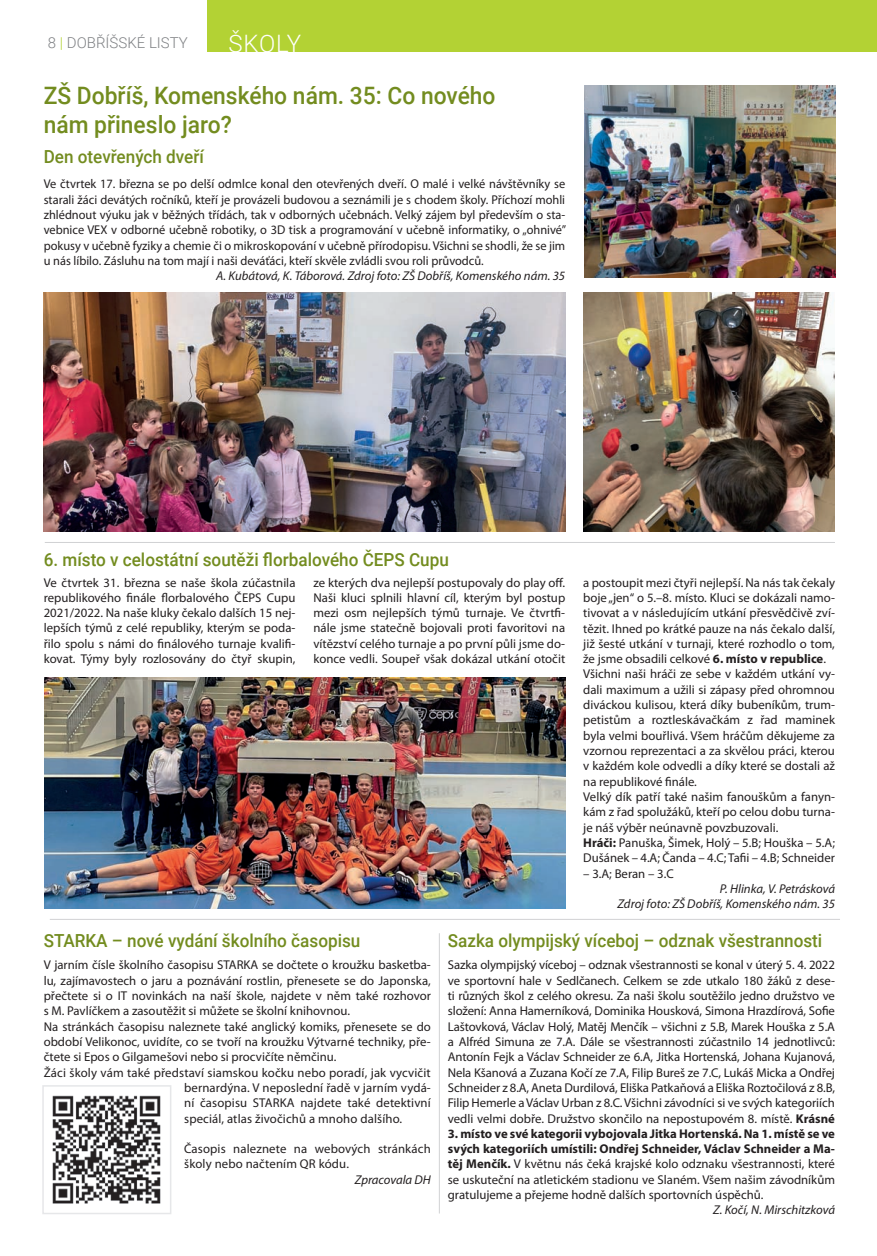
<style>
.page{position:relative;width:877px;height:1256px;background:#fff}
.page>*{position:absolute;margin:0;border:0;box-sizing:border-box;transform-origin:0 0}
.t1{font:500 24px/28.8px "Roboto";color:#738c1f;scale:.95 1}
.t2{font:300 24px "Roboto";letter-spacing:.025em;color:#fff}
.t3{font:500 18px "Roboto";color:#738c1f;scale:.95 1}
.t4{font:300 15px "Roboto";color:#808285}
.t5{font:12.75px/15.3px "Myriad Pro";color:#231f20;text-align:justify}
.t6{font:italic 12.75px/15.3px "Myriad Pro";color:#231f20;text-align:right}
.s1{color:#b3d234}
.s2{font-weight:700}
</style>
<div class="page">
<div style="left:207px;top:0;width:670px;height:52px;background:#b3d234"></div>
<hr style="left:45px;top:542px;width:790px;height:1px;background:#d1d2d4">
<hr style="left:50px;top:919px;width:790px;height:1px;background:#d1d2d4">
<hr style="left:439px;top:933px;width:1px;height:280px;background:#d1d2d4">
<img style="left:45px;top:677px;width:520px;height:231px">
<img style="left:584px;top:86px;width:251px;height:191px">
<img style="left:583px;top:292px;width:252px;height:240px">
<img style="left:44px;top:292px;width:521px;height:240px">
<img style="left:52px;top:1095px;width:109px;height:109px">
<div style="left:42px;top:1085px;width:129px;height:129px;border:2px solid #e6e7e9"></div>
<p class="t4" style="left:48px;top:32px;width:141px">8 <span class="s1">|</span> DOBŘÍŠSKÉ LISTY</p>
<h1 class="t2" style="left:228px;top:27px;width:74px">ŠKOLY</h1>
<h1 class="t1" style="left:44px;top:80px;width:477px">ZŠ Dobříš, Komenského nám. 35: Co nového nám přineslo jaro?</h1>
<h2 class="t3" style="left:44px;top:144px;width:170px">Den otevřených dveří</h2>
<p class="t5" style="left:44px;top:176px;width:524px">Ve čtvrtek 17. března se po delší odmlce konal den otevřených dveří. O malé i velké návštěvníky se starali žáci devátých ročníků, kteří je provázeli budovou a seznámili je s chodem školy. Příchozí mohli zhlédnout výuku jak v běžných třídách, tak v odborných učebnách. Velký zájem byl především o sta&shy;vebnice VEX v odborné učebně robotiky, o 3D tisk a programování v učebně informatiky, o „ohnivé” pokusy v učebně fyziky a chemie či o mikroskopování v učebně přírodopisu. Všichni se shodli, že se jim u nás líbilo. Zásluhu na tom mají i naši deváťáci, kteří skvěle zvládli svou roli průvodců.</p>
<p class="t6" style="left:216px;top:268px;width:350px">A. Kubátová, K. Táborová. Zdroj foto: ZŠ Dobříš, Komenského nám. 35</p>
<h2 class="t3" style="left:44px;top:547px;width:428px">6. místo v celostátní soutěži florbalového ČEPS Cupu</h2>
<p class="t5" style="left:44px;top:574px;width:253px">Ve čtvrtek 31. března se naše škola zúčastnila republikového finále florbalového ČEPS Cupu 2021/2022. Na naše kluky čekalo dalších 15 nej&shy;lepších týmů z celé republiky, kterým se poda&shy;řilo spolu s námi do finálového turnaje kvalifi&shy;kovat. Týmy byly rozlosovány do čtyř skupin,</p>
<p class="t5" style="left:313px;top:574px;width:253px">ze kterých dva nejlepší postupovaly do play off.<br>Naši kluci splnili hlavní cíl, kterým byl postup mezi osm nejlepších týmů turnaje. Ve čtvrtfi&shy;nále jsme statečně bojovali proti favoritovi na vítězství celého turnaje a po první půli jsme do&shy;konce vedli. Soupeř však dokázal utkání otočit</p>
<p class="t5" style="left:583px;top:574px;width:253px;text-align:left">a postoupit mezi čtyři nejlepší. Na nás tak čekaly boje „jen“ o 5.–8. místo. Kluci se dokázali namo&shy;tivovat a v následujícím utkání přesvědčivě zví&shy;tězit. Ihned po krátké pauze na nás čekalo další, již šesté utkání v turnaji, které rozhodlo o tom, že jsme obsadili celkové <span class="s2">6. místo v republice</span>.<br>Všichni naši hráči ze sebe v každém utkání vy&shy;dali maximum a užili si zápasy před ohromnou diváckou kulisou, která díky bubeníkům, trum&shy;petistům a roztleskávačkám z řad maminek byla velmi bouřlivá. Všem hráčům děkujeme za vzornou reprezentaci a za skvělou práci, kterou v každém kole odvedli a díky které se dostali až na republikové finále.<br>Velký dík patří také našim fanouškům a fanyn&shy;kám z řad spolužáků, kteří po celou dobu turna&shy;je náš výběr neúnavně povzbuzovali.<br><span class="s2">Hráči:</span> Panuška, Šimek, Holý – 5.B; Houška – 5.A; Dušánek – 4.A; Čanda – 4.C; Tafii – 4.B; Schneider</p>
<p class="t5" style="left:583px;top:865px;width:92px">– 3.A; Beran – 3.C</p>
<p class="t6" style="left:617px;top:880px;width:219px">P. Hlinka, V. Petrásková<br>Zdroj foto: ZŠ Dobříš, Komenského nám. 35</p>
<h2 class="t3" style="left:448px;top:927px;width:395px">Sazka olympijský víceboj – odznak všestrannosti</h2>
<p class="t5" style="left:448px;top:957px;width:388px">Sazka olympijský víceboj – odznak všestrannosti se konal v úterý 5. 4. 2022 ve sportovní hale v Sedlčanech. Celkem se zde utkalo 180 žáků z dese&shy;ti různých škol z celého okresu. Za naši školu soutěžilo jedno družstvo ve složení: Anna Hamerníková, Dominika Housková, Simona Hrazdírová, Sofie Laštovková, Václav Holý, Matěj Menčík – všichni z 5.B, Marek Houška z 5.A a Alfréd Simuna ze 7.A. Dále se všestrannosti zúčastnilo 14 jednotlivců:<br>Antonín Fejk a Václav Schneider ze 6.A, Jitka Hortenská, Johana Kujanová, Nela Kšanová a Zuzana Kočí ze 7.A, Filip Bureš ze 7.C, Lukáš Micka a Ondřej Schneider z 8.A, Aneta Durdilová, Eliška Patkaňová a Eliška Roztočilová z 8.B, Filip Hemerle a Václav Urban z 8.C. Všichni závodníci si ve svých kategoriích vedli velmi dobře. Družstvo skončilo na nepostupovém 8. místě. <span class="s2">Krásné</span></p>
<p class="t5" style="left:448px;top:1125px;width:388px"><span class="s2">3. místo ve své kategorii vybojovala Jitka Hortenská. Na 1. místě se ve svých kategoriích umístili: Ondřej Schneider, Václav Schneider a Ma&shy;těj Menčík.</span> V květnu nás čeká krajské kolo odznaku všestrannosti, které se uskuteční na atletickém stadionu ve Slaném. Všem našim závodníkům gratulujeme a přejeme hodně dalších sportovních úspěchů.</p>
<p class="t6" style="left:713px;top:1202px;width:123px">Z. Kočí, N. Mirschitzková</p>
<h2 class="t3" style="left:44px;top:927px;width:335px">STARKA – nové vydání školního časopisu</h2>
<p class="t5" style="left:44px;top:957px;width:388px">V jarním čísle školního časopisu STARKA se dočtete o kroužku basketba-</p>
<p class="t5" style="left:44px;top:972px;width:388px">lu, zajímavostech o jaru a poznávání rostlin, přenesete se do Japonska,</p>
<p class="t5" style="left:44px;top:987px;width:388px">přečtete si o IT novinkách na naší škole, najdete v něm také rozhovor</p>
<p class="t5" style="left:44px;top:1003px;width:308px">s M. Pavlíčkem a zasoutěžit si můžete se školní knihovnou.</p>
<p class="t5" style="left:44px;top:1018px;width:388px">Na stránkách časopisu naleznete také anglický komiks, přenesete se do</p>
<p class="t5" style="left:44px;top:1033px;width:388px">období Velikonoc, uvidíte, co se tvoří na kroužku Výtvarné techniky, pře-</p>
<p class="t5" style="left:44px;top:1049px;width:294px">čtete si Epos o Gilgamešovi nebo si procvičíte němčinu.</p>
<p class="t5" style="left:44px;top:1064px;width:388px">Žáci školy vám také představí siamskou kočku nebo poradí, jak vycvičit</p>
<p class="t5" style="left:184px;top:1079px;width:248px">bernardýna. V neposlední řadě v jarním vydá-</p>
<p class="t5" style="left:184px;top:1095px;width:248px">ní časopisu STARKA najdete také detektivní</p>
<p class="t5" style="left:184px;top:1110px;width:219px">speciál, atlas živočichů a mnoho dalšího.</p>
<p class="t5" style="left:184px;top:1141px;width:248px">Časopis naleznete na webových stránkách školy nebo načtením QR kódu.</p>
<p class="t6" style="left:355px;top:1171px;width:78px">Zpracovala DH</p>
</div>
